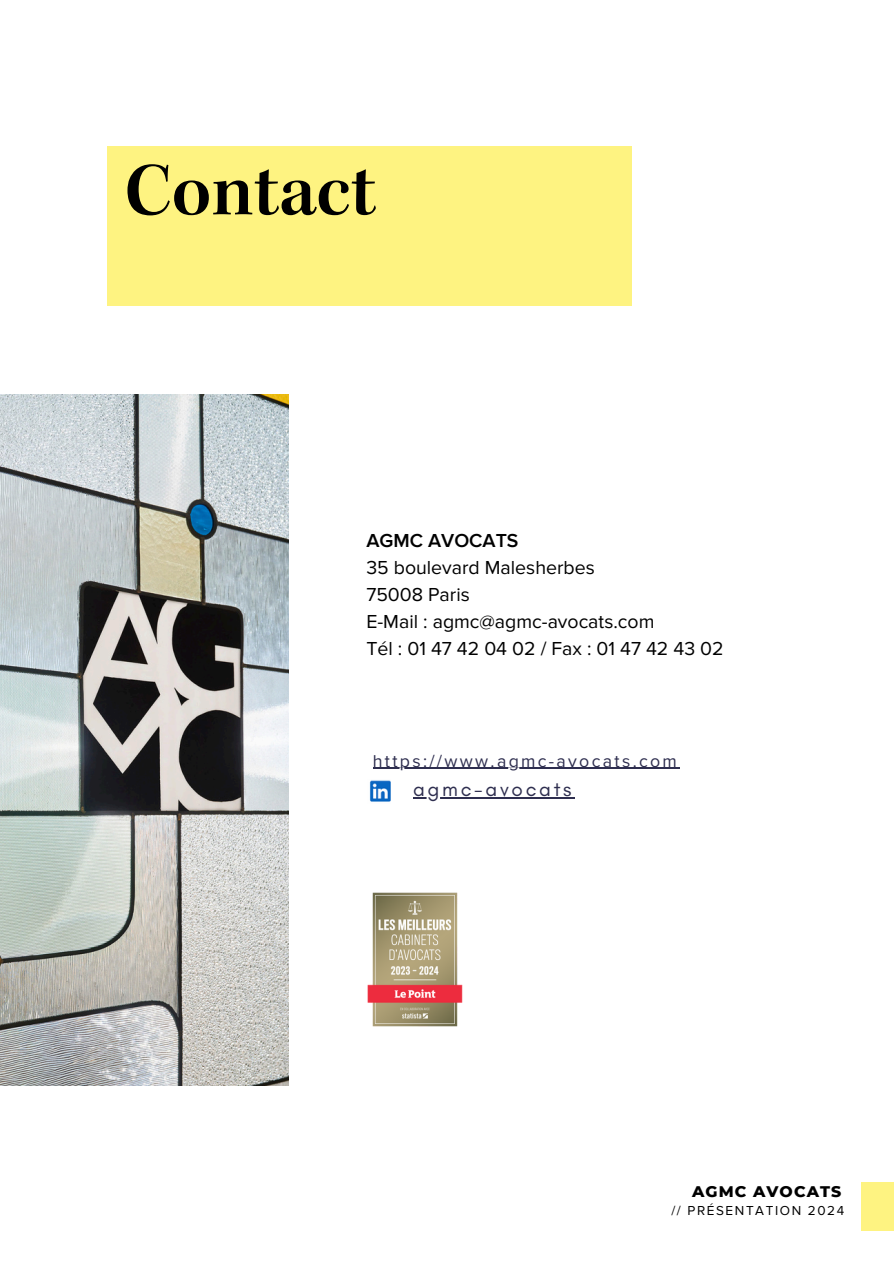
<style>
.page{position:relative;width:894px;height:1264px;background:#fff}
.page>*{position:absolute;margin:0;border:0;box-sizing:border-box;transform-origin:0 0}
.t1{font:76.65px "Kepler Std Semibold Subh";color:#000}
.t2{font:20.7px "Glacial Indifference";letter-spacing:.13em;color:#2e2e4f}
.t3{font:19.5px/27px "Proxima Nova";color:#000}
.t4{font:17.7px "Proxima Nova";letter-spacing:.13em;color:#2e2e4f}
.t5{font:800 15.75px "Montserrat";letter-spacing:.07em;color:#000}
.t6{font:13.5px "Proxima Nova";letter-spacing:.12em;color:#000}
.s1{font-weight:600}
</style>
<div class="page">
<div style="left:107px;top:147px;width:524px;height:159px;background:#fef381"></div>
<img style="left:0;top:394px;width:288px;height:691px">
<div style="left:861px;top:1182px;width:32px;height:48px;background:#fef381"></div>
<img style="left:369px;top:780px;width:21px;height:22px">
<hr style="left:413px;top:797px;width:161px;height:1px;background:#2e2e4f">
<hr style="left:372px;top:768px;width:307px;height:1px;background:#2e2e4f">
<img style="left:367px;top:892px;width:96px;height:135px">
<p class="t1" style="left:124px;top:160px;width:253px">Contact</p>
<h2 class="t3" style="left:366px;top:527px;width:359px"><span class="s1">AGMC AVOCATS<br></span>35 boulevard Malesherbes<br>75008 Paris<br>E-Mail : agmc@agmc-avocats.com<br>Tél : 01 47 42 04 02 / Fax : 01 47 42 43 02</h2>
<h4 class="t4" style="left:372px;top:750px;width:305px">https://www.agmc-avocats.com</h4>
<p class="t2" style="left:413px;top:776px;width:160px">agmc-avocats</p>
<p class="t5" style="left:692px;top:1181px;width:151px">AGMC AVOCATS</p>
<h3 class="t6" style="left:671px;top:1202px;width:174px">// PRÉSENTATION 2024</h3>
</div>
